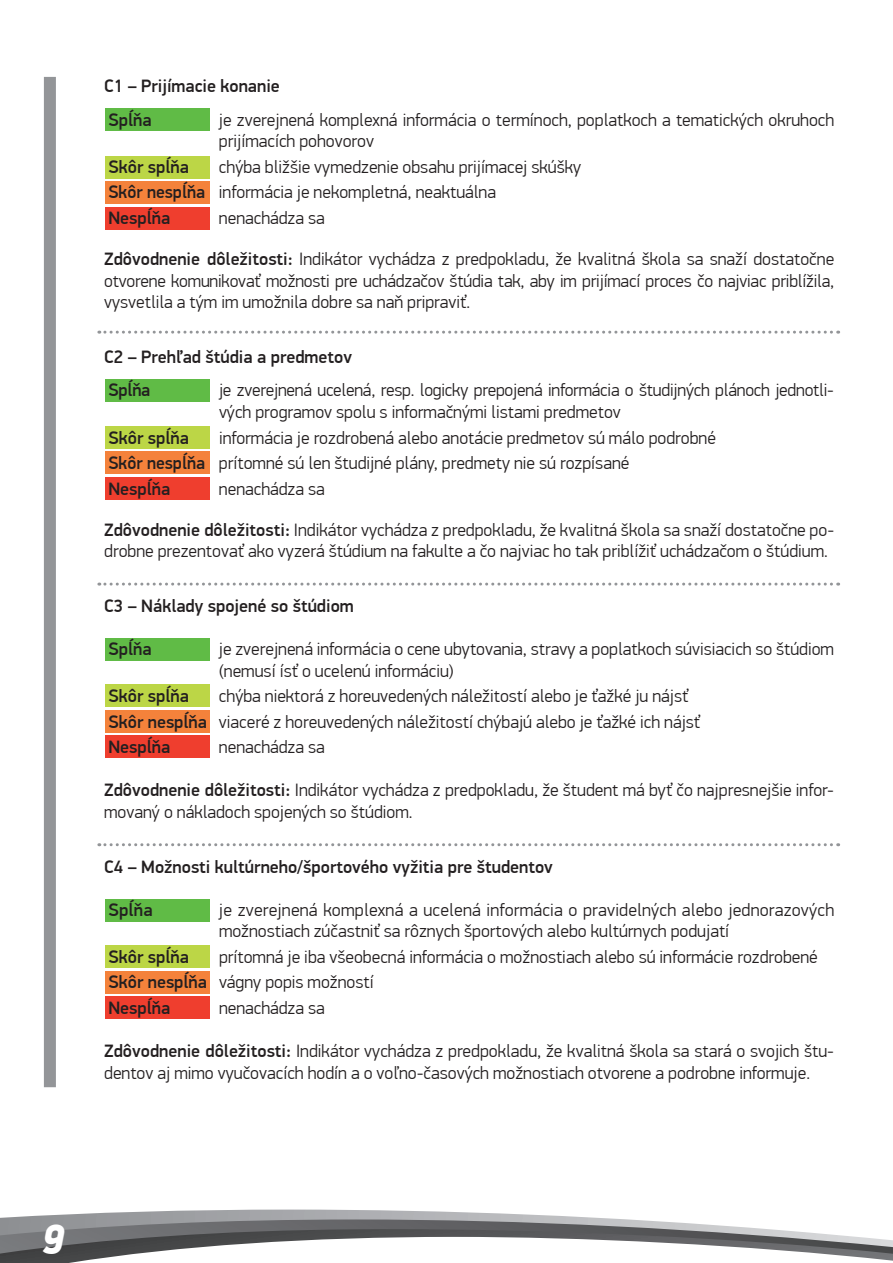
<style>
.page{position:relative;width:893px;height:1263px;background:#fff}
.page>*{position:absolute;margin:0;border:0;box-sizing:border-box;transform-origin:0 0}
.t1{font:italic 900 42px "PF Din Display Pro";color:#fff}
.t2{font:300 18px/21.6px "PF Din Display Pro";color:#231f20}
.t3{font:500 18px/33.6px "PF Din Display Pro";color:#231f20}
.s1{font-weight:500}
</style>
<div class="page">
<div style="left:105px;top:109px;width:104px;height:22px;background:#60bb46"></div>
<div style="left:105px;top:379px;width:104px;height:22px;background:#60bb46"></div>
<div style="left:105px;top:638px;width:104px;height:22px;background:#60bb46"></div>
<div style="left:105px;top:899px;width:104px;height:23px;background:#60bb46"></div>
<div style="left:105px;top:156px;width:104px;height:22px;background:#bcd646"></div>
<div style="left:105px;top:426px;width:104px;height:22px;background:#bcd646"></div>
<div style="left:105px;top:684px;width:104px;height:23px;background:#bcd646"></div>
<div style="left:105px;top:945px;width:104px;height:23px;background:#bcd646"></div>
<div style="left:105px;top:181px;width:104px;height:23px;background:#f4823b"></div>
<div style="left:105px;top:451px;width:104px;height:23px;background:#f4823b"></div>
<div style="left:105px;top:710px;width:104px;height:22px;background:#f4823b"></div>
<div style="left:105px;top:971px;width:104px;height:22px;background:#f4823b"></div>
<div style="left:105px;top:207px;width:104px;height:22px;background:#ef3e2e"></div>
<div style="left:105px;top:477px;width:104px;height:22px;background:#ef3e2e"></div>
<div style="left:105px;top:735px;width:104px;height:23px;background:#ef3e2e"></div>
<div style="left:105px;top:996px;width:104px;height:23px;background:#ef3e2e"></div>
<svg style="left:0;top:1209px;width:893px;height:54px"></svg>
<div style="left:44px;top:77px;width:12px;height:1010px;background:#939598"></div>
<svg style="left:99px;top:331px;width:740px;height:3px"></svg>
<svg style="left:99px;top:583px;width:740px;height:3px"></svg>
<svg style="left:99px;top:843px;width:740px;height:3px"></svg>
<p class="t3" style="left:104px;top:70px;width:177px">C1 – Prijímacie konanie<br>Spĺňa</p>
<p class="t2" style="left:219px;top:109px;width:617px">je zverejnená komplexná informácia o termínoch, poplatkoch a tematických okruhoch prijímacích pohovorov</p>
<p class="t3" style="left:108px;top:150px;width:82px">Skôr spĺňa</p>
<p class="t2" style="left:108px;top:154px;width:474px;line-height:25.5px;text-indent:111px">chýba bližšie vymedzenie obsahu prijímacej skúšky<br><span class="s1">Skôr nespĺňa</span> informácia je nekompletná, neaktuálna<br><span class="s1">Nespĺňa</span></p>
<p class="t2" style="left:219px;top:207px;width:107px">nenachádza sa</p>
<p class="t2" style="left:104px;top:248px;width:731px;text-align:justify"><span class="s1">Zdôvodnenie dôležitosti:</span> Indikátor vychádza z predpokladu, že kvalitná škola sa snaží dostatočne otvorene komunikovať možnosti pre uchádzačov štúdia tak, aby im prijímací proces čo najviac priblížila, vysvetlila a tým im umožnila dobre sa naň pripraviť.</p>
<p class="t3" style="left:104px;top:340px;width:249px">C2 – Prehľad štúdia a predmetov<br>Spĺňa</p>
<p class="t2" style="left:219px;top:380px;width:617px">je zverejnená ucelená, resp. logicky prepojená informácia o študijných plánoch jednotli&shy;vých programov spolu s informačnými listami predmetov</p>
<p class="t3" style="left:108px;top:421px;width:82px">Skôr spĺňa</p>
<p class="t2" style="left:108px;top:425px;width:609px;line-height:25.5px;text-indent:111px">informácia je rozdrobená alebo anotácie predmetov sú málo podrobné<br><span class="s1">Skôr nespĺňa</span> prítomné sú len študijné plány, predmety nie sú rozpísané<br><span class="s1">Nespĺňa</span></p>
<p class="t2" style="left:219px;top:478px;width:107px">nenachádza sa</p>
<p class="t2" style="left:104px;top:519px;width:731px"><span class="s1">Zdôvodnenie dôležitosti:</span> Indikátor vychádza z predpokladu, že kvalitná škola sa snaží dostatočne po&shy;drobne prezentovať ako vyzerá štúdium na fakulte a čo najviac ho tak priblížiť uchádzačom o štúdium.</p>
<p class="t3" style="left:104px;top:589px;width:251px">C3 – Náklady spojené so štúdiom</p>
<p class="t3" style="left:108px;top:632px;width:45px">Spĺňa</p>
<p class="t2" style="left:219px;top:638px;width:617px">je zverejnená informácia o cene ubytovania, stravy a poplatkoch súvisiacich so štúdiom (nemusí ísť o ucelenú informáciu)</p>
<p class="t3" style="left:108px;top:679px;width:82px">Skôr spĺňa</p>
<p class="t2" style="left:108px;top:683px;width:593px;line-height:25.5px;text-indent:111px">chýba niektorá z horeuvedených náležitostí alebo je ťažké ju nájsť<br><span class="s1">Skôr nespĺňa</span> viaceré z horeuvedených náležitostí chýbajú alebo je ťažké ich nájsť<br><span class="s1">Nespĺňa</span></p>
<p class="t2" style="left:219px;top:736px;width:107px">nenachádza sa</p>
<p class="t2" style="left:104px;top:780px;width:731px"><span class="s1">Zdôvodnenie dôležitosti:</span> Indikátor vychádza z predpokladu, že študent má byť čo najpresnejšie infor&shy;movaný o nákladoch spojených so štúdiom.</p>
<p class="t3" style="left:104px;top:850px;width:450px">C4 – Možnosti kultúrneho/športového vyžitia pre študentov</p>
<p class="t3" style="left:108px;top:893px;width:46px">Spĺňa</p>
<p class="t2" style="left:219px;top:899px;width:617px">je zverejnená komplexná a ucelená informácia o pravidelných alebo jednorazových možnostiach zúčastniť sa rôznych športových alebo kultúrnych podujatí</p>
<p class="t3" style="left:108px;top:940px;width:82px">Skôr spĺňa</p>
<p class="t2" style="left:108px;top:944px;width:711px;line-height:25.5px;text-indent:111px">prítomná je iba všeobecná informácia o možnostiach alebo sú informácie rozdrobené<br><span class="s1">Skôr nespĺňa</span> vágny popis možností<br><span class="s1">Nespĺňa</span></p>
<p class="t2" style="left:219px;top:997px;width:107px">nenachádza sa</p>
<p class="t2" style="left:104px;top:1040px;width:731px"><span class="s1">Zdôvodnenie dôležitosti:</span> Indikátor vychádza z predpokladu, že kvalitná škola sa stará o svojich štu&shy;dentov aj mimo vyučovacích hodín a o voľno-časových možnostiach otvorene a podrobne informuje.</p>
<h1 class="t1" style="left:41px;top:1214px;width:25px">9</h1>
</div>
